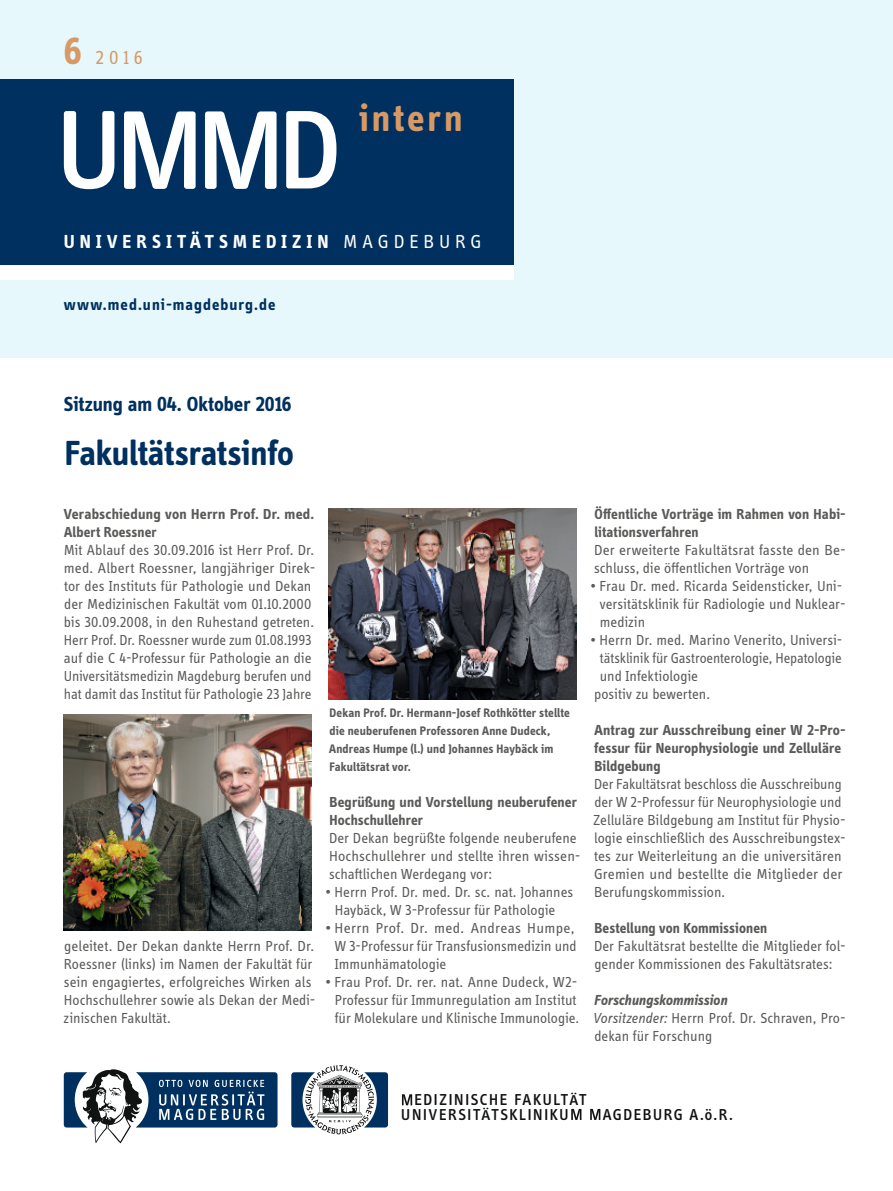
<style>
.page{position:relative;width:893px;height:1191px;background:#fff}
.page>*{position:absolute;margin:0;border:0;box-sizing:border-box;transform-origin:0 0}
.t1{font:500 115.5px "Info Display OT";color:#fff}
.t2{font:700 39px "Info Display OT";letter-spacing:.075em;color:#d79965}
.t3{font:700 36px "Info Display OT";letter-spacing:-.005em;color:#00305f}
.t4{font:700 21px "Info Display OT";color:#00305f}
.t5{font:700 19.5px "Info Display OT";letter-spacing:.265em;color:#fff}
.t6{font:19.5px "Info Display OT";color:#d79965}
.t7{font:700 16.5px "Info Display OT";letter-spacing:.065em;color:#00305f}
.t8{font:500 16.2px/14.7px "Info Text";letter-spacing:.07em;color:#111212}
.t9{font:15px/18px "Info Display OT";color:#5a5a59}
.t10{font:700 15px/18px "Info Display OT";letter-spacing:.01em;color:#5a5a59}
.t11{font:700 12.75px/18px "Info Display OT";letter-spacing:.015em;color:#5a5a59}
.s1{font-weight:700;font-size:39px}
.s2{font-weight:400}
.s3{font-weight:700;font-style:italic}
.s4{font-style:italic}
.s5{font-size:14.7px}
</style>
<div class="page">
<img style="left:64px;top:714px;width:248px;height:216px">
<img style="left:329px;top:509px;width:248px;height:190px">
<div style="left:0;top:0;width:893px;height:357px;background:#e6f8fb"></div>
<div style="left:0;top:79px;width:514px;height:187px;background:#00305f"></div>
<svg style="left:124px;top:111px;width:72px;height:78px"></svg>
<svg style="left:205px;top:111px;width:72px;height:78px"></svg>
<svg style="left:64px;top:1069px;width:214px;height:74px"></svg>
<svg style="left:402px;top:1094px;width:10px;height:11px"></svg>
<svg style="left:571px;top:1109px;width:10px;height:11px"></svg>
<svg style="left:590px;top:1109px;width:10px;height:11px"></svg>
<svg style="left:291px;top:1065px;width:97px;height:69px"></svg>
<div style="left:0;top:265px;width:514px;height:15px;background:#fff"></div>
<h3 class="t6" style="left:64px;top:46px;width:81px"><span class="s1">6</span> 2016</h3>
<h1 class="t1" style="left:56px;top:81px;width:67px">U</h1>
<h1 class="t1" style="left:279px;top:81px;width:64px">D</h1>
<h2 class="t2" style="left:359px;top:94px;width:105px">intern</h2>
<h1 class="t1" style="left:308px;top:87px;width:64px">D</h1>
<h3 class="t5" style="left:64px;top:230px;width:419px">UNIVERSITÄTSMEDIZIN <span class="s2">MAGDEBURG</span></h3>
<p class="t7" style="left:64px;top:294px;width:213px">www.med.uni-magdeburg.de</p>
<h3 class="t4" style="left:64px;top:391px;width:229px">Sitzung am 04. Oktober 2016</h3>
<h3 class="t3" style="left:65px;top:431px;width:231px">Fakultätsratsinfo</h3>
<p class="t10" style="left:64px;top:505px;width:252px">Verabschiedung von Herrn Prof. Dr. med.<br>Albert Roessner</p>
<p class="t9" style="left:64px;top:541px;width:253px">Mit Ablauf des 30.09.2016 ist Herr Prof. Dr. med. Albert Roessner, langjähriger Direk&shy;tor des Instituts für Pathologie und Dekan der Medizinischen Fakultät vom 01.10.2000 bis 30.09.2008, in den Ruhestand getreten.<br>Herr Prof. Dr. Roessner wurde zum 01.08.1993 auf die C 4-Professur für Pathologie an die Universitätsmedizin Magdeburg berufen und hat damit das Institut für Pathologie 23 Jahre</p>
<p class="t9" style="left:64px;top:937px;width:253px">geleitet. Der Dekan dankte Herrn Prof. Dr.<br>Roessner (links) im Namen der Fakultät für sein engagiertes, erfolgreiches Wirken als Hochschullehrer sowie als Dekan der Medi&shy;zinischen Fakultät.</p>
<p class="t11" style="left:329px;top:704px;width:242px">Dekan Prof. Dr. Hermann-Josef Rothkötter stellte die neuberufenen Professoren Anne Dudeck, Andreas Humpe (l.) und Johannes Haybäck im Fakultätsrat vor.</p>
<p class="t10" style="left:329px;top:793px;width:249px">Begrüßung und Vorstellung neuberufener<br>Hochschullehrer</p>
<p class="t9" style="left:329px;top:829px;width:253px">Der Dekan begrüßte folgende neuberufene<br>Hochschullehrer und stellte ihren wissen&shy;schaftlichen Werdegang vor:</p>
<p class="t9" style="left:325px;top:883px;width:249px;text-align:center">• Herrn Prof. Dr. med. Dr. sc. nat. Johannes<br>Haybäck, W 3-Professur für Pathologie</p>
<p class="t9" style="left:335px;top:919px;width:243px;text-indent:-9px">• Herrn Prof. Dr. med. Andreas Humpe,<br>W 3-Professur für Transfusionsmedizin und<br>Immunhämatologie</p>
<p class="t9" style="left:335px;top:973px;width:246px;text-indent:-9px">• Frau Prof. Dr. rer. nat. Anne Dudeck, W2-<br>Professur für Immunregulation am Institut für Molekulare und Klinische Immunologie.</p>
<p class="t10" style="left:594px;top:505px;width:253px">Öffentliche Vorträge im Rahmen von Habi&shy;litationsverfahren</p>
<p class="t9" style="left:594px;top:541px;width:253px">Der erweiterte Fakultätsrat fasste den Be&shy;schluss, die öffentlichen Vorträge von</p>
<p class="t9" style="left:600px;top:577px;width:247px;text-indent:-9px">• Frau Dr. med. Ricarda Seidensticker, Uni&shy;versitätsklinik für Radiologie und Nuklear&shy;medizin</p>
<p class="t9" style="left:591px;top:631px;width:253px">• Herrn Dr. med. Marino Venerito, Universi-</p>
<p class="t9" style="left:600px;top:649px;width:243px">tätsklinik für Gastroenterologie, Hepatologie</p>
<p class="t9" style="left:600px;top:667px;width:100px">und Infektiologie</p>
<p class="t9" style="left:594px;top:685px;width:118px">positiv zu bewerten.</p>
<p class="t10" style="left:594px;top:721px;width:253px">Antrag zur Ausschreibung einer W 2-Pro&shy;fessur für Neurophysiologie und Zelluläre<br>Bildgebung</p>
<p class="t9" style="left:593px;top:775px;width:254px">Der Fakultätsrat beschloss die Ausschreibung der W 2-Professur für Neurophysiologie und Zelluläre Bildgebung am Institut für Physio&shy;logie einschließlich des Ausschreibungstex&shy;tes zur Weiterleitung an die universitären Gremien und bestellte die Mitglieder der Berufungskommission.</p>
<p class="t10" style="left:594px;top:919px;width:174px">Bestellung von Kommissionen</p>
<p class="t9" style="left:594px;top:937px;width:253px">Der Fakultätsrat bestellte die Mitglieder fol&shy;gender Kommissionen des Fakultätsrates:</p>
<p class="t9" style="left:593px;top:991px;width:254px"><span class="s3">Forschungskommission<br></span><span class="s4">Vorsitzender:</span> Herrn Prof. Dr. Schraven, Pro&shy;dekan für Forschung</p>
<p class="t8" style="left:401px;top:1092px;width:187px;text-indent:13px">EDIZINISCHE FAKULT<span class="s5">Ä</span>T<br>UNIVERSIT<span class="s5">Ä</span>TSKLINIKU</p>
<p class="t8" style="left:603px;top:1107px;width:131px">AGDEBURG A.ö.R.</p>
</div>
